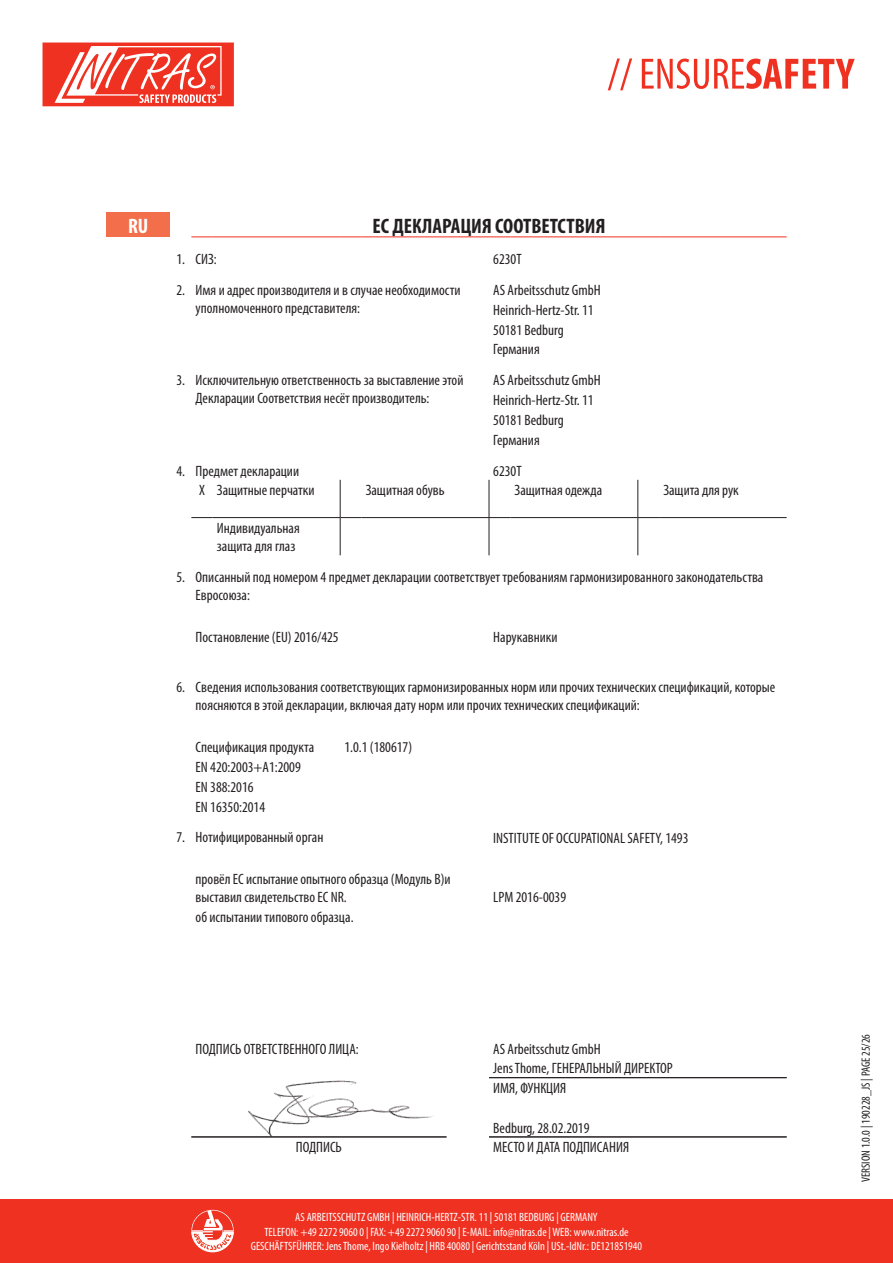
<style>
.page{position:relative;width:893px;height:1263px;background:#fff}
.page>*{position:absolute;margin:0;border:0;box-sizing:border-box;transform-origin:0 0}
.t1{font:700 condensed 21px "Myriad Pro";color:#231f20}
.t2{font:700 condensed 21px "Myriad Pro";color:#fff}
.t3{font:condensed 15px/18px "Myriad Pro";color:#231f20}
.t4{font:condensed 12px/14.4px "Myriad Pro";color:#fff;text-align:center}
.t5{font:condensed 12px "Myriad Pro";color:#231f20}
</style>
<div class="page">
<div style="left:0;top:1199px;width:893px;height:64px;background:#ef3122"></div>
<svg style="left:608px;top:58px;width:247px;height:32px"></svg>
<svg style="left:191px;top:1210px;width:43px;height:42px"></svg>
<svg style="left:43px;top:43px;width:191px;height:63px"></svg>
<img style="left:248px;top:1080px;width:186px;height:56px">
<div style="left:106px;top:213px;width:64px;height:24px;background:#f36e4a"></div>
<svg style="left:191px;top:236px;width:22px;height:1px"></svg>
<hr style="left:213px;top:236px;width:127px;height:1px;background:#ef3122">
<svg style="left:340px;top:236px;width:21px;height:1px"></svg>
<hr style="left:361px;top:236px;width:128px;height:1px;background:#ef3122">
<svg style="left:489px;top:236px;width:21px;height:1px"></svg>
<hr style="left:510px;top:236px;width:128px;height:1px;background:#ef3122">
<svg style="left:638px;top:236px;width:21px;height:1px"></svg>
<hr style="left:659px;top:236px;width:128px;height:1px;background:#ef3122">
<hr style="left:489px;top:480px;width:1px;height:37px;background:#231f20">
<hr style="left:637px;top:480px;width:1px;height:37px;background:#231f20">
<svg style="left:489px;top:517px;width:21px;height:1px"></svg>
<hr style="left:489px;top:518px;width:1px;height:37px;background:#231f20">
<hr style="left:510px;top:517px;width:128px;height:1px;background:#231f20">
<hr style="left:637px;top:518px;width:1px;height:37px;background:#231f20">
<svg style="left:638px;top:517px;width:21px;height:1px"></svg>
<hr style="left:659px;top:517px;width:128px;height:1px;background:#231f20">
<svg style="left:340px;top:517px;width:21px;height:1px"></svg>
<hr style="left:361px;top:517px;width:128px;height:1px;background:#231f20">
<hr style="left:340px;top:480px;width:1px;height:37px;background:#231f20">
<svg style="left:191px;top:517px;width:22px;height:1px"></svg>
<hr style="left:213px;top:517px;width:127px;height:1px;background:#231f20">
<hr style="left:340px;top:518px;width:1px;height:37px;background:#231f20">
<hr style="left:191px;top:1136px;width:255px;height:1px;background:#231f20">
<hr style="left:489px;top:1077px;width:298px;height:1px;background:#231f20">
<hr style="left:489px;top:1136px;width:298px;height:1px;background:#231f20">
<p class="t2" style="left:128px;top:212px;width:22px">RU</p>
<p class="t1" style="left:373px;top:212px;width:234px">ЕС ДЕКЛАРАЦИЯ СООТВЕТСТВИЯ</p>
<p class="t3" style="left:176px;top:250px;width:10px">1.</p>
<p class="t3" style="left:196px;top:250px;width:23px">СИЗ:</p>
<p class="t3" style="left:176px;top:281px;width:10px">2.</p>
<p class="t3" style="left:196px;top:281px;width:266px">Имя и адрес производителя и в случае необходимости уполномоченного представителя:</p>
<p class="t3" style="left:493px;top:340px;width:48px">Германия</p>
<p class="t3" style="left:176px;top:371px;width:10px">3.</p>
<p class="t3" style="left:196px;top:371px;width:269px">Исключительную ответственность за выставлениe этой<br>Декларации Соответствия несёт производитель:</p>
<p class="t3" style="left:493px;top:430px;width:48px">Германия</p>
<p class="t3" style="left:176px;top:461px;width:10px">4.</p>
<p class="t3" style="left:196px;top:461px;width:105px">Предмет декларации</p>
<p class="t3" style="left:217px;top:481px;width:99px">Защитные перчатки</p>
<p class="t3" style="left:366px;top:481px;width:80px">Защитная обувь</p>
<p class="t3" style="left:514px;top:481px;width:89px">Защитная одежда</p>
<p class="t3" style="left:663px;top:481px;width:77px">Защита для рук</p>
<p class="t3" style="left:217px;top:519px;width:84px">Индивидуальная защита для глаз</p>
<p class="t3" style="left:176px;top:568px;width:10px">5.</p>
<p class="t3" style="left:196px;top:568px;width:569px">Описанный под номером 4 предмет декларации соответствует требованиям гармонизированного законодательства<br>Евросоюза:</p>
<p class="t3" style="left:196px;top:627px;width:145px">Постановление (EU) 2016/425</p>
<p class="t3" style="left:493px;top:627px;width:66px">Нарукавники</p>
<p class="t3" style="left:176px;top:678px;width:10px">6.</p>
<p class="t3" style="left:196px;top:678px;width:581px">Сведения использования соответствующих гармонизированных норм или прочих технических спецификаций, которые поясняются в этой декларации, включая дату норм или прочих технических спецификаций:</p>
<p class="t3" style="left:196px;top:738px;width:120px">Спецификация продукта</p>
<h1 class="t2" style="left:129px;top:212px;width:20px">DE</h1>
<p class="t3" style="left:493px;top:243px;width:109px;line-height:31px">6230T<br>AS Arbeitsschutz GmbH</p>
<p class="t3" style="left:493px;top:300px;width:102px;line-height:19.8px">Heinrich-Hertz-Str. 11<br>50181 Bedburg</p>
<p class="t3" style="left:493px;top:370px;width:109px;line-height:19.8px">AS Arbeitsschutz GmbH<br>Heinrich-Hertz-Str. 11<br>50181 Bedburg</p>
<p class="t3" style="left:493px;top:461px;width:30px">6230T</p>
<p class="t3" style="left:199px;top:481px;width:7px">X</p>
<p class="t3" style="left:344px;top:738px;width:69px">1.0.1 (180617)</p>
<p class="t3" style="left:196px;top:757px;width:107px;line-height:19.8px">EN 420:2003+A1:2009<br>EN 388:2016<br>EN 16350:2014</p>
<p class="t3" style="left:176px;top:828px;width:10px">7.</p>
<p class="t3" style="left:196px;top:828px;width:129px">Нотифицированный орган</p>
<p class="t3" style="left:196px;top:869px;width:256px">провёл EС испытание опытного образца (Модуль В)и выставил свидетельство ЕС NR.</p>
<p class="t3" style="left:196px;top:907px;width:159px">об испытании типового образца.</p>
<p class="t3" style="left:493px;top:828px;width:197px">INSTITUTE OF OCCUPATIONAL SAFETY, 1493</p>
<p class="t3" style="left:493px;top:888px;width:74px">LPM 2016-0039</p>
<p class="t3" style="left:196px;top:1039px;width:165px">ПОДПИСЬ ОТВЕТСТВЕННОГО ЛИЦА:</p>
<p class="t3" style="left:493px;top:1039px;width:109px">AS Arbeitsschutz GmbH</p>
<p class="t3" style="left:493px;top:1059px;width:181px">Jens Thome, ГЕНЕРАЛЬНЫЙ ДИРЕКТОР</p>
<p class="t3" style="left:493px;top:1079px;width:75px">ИМЯ, ФУНКЦИЯ</p>
<p class="t3" style="left:493px;top:1118px;width:98px">Bedburg, 28.02.2019</p>
<p class="t3" style="left:296px;top:1138px;width:47px">ПОДПИСЬ</p>
<p class="t3" style="left:493px;top:1138px;width:137px">МЕСТО И ДАТА ПОДПИСАНИЯ</p>
<p class="t4" style="left:251px;top:1210px;width:393px">AS ARBEITSSCHUTZ GMBH | HEINRICH-HERTZ-STR. 11 | 50181 BEDBURG | GERMANY<br>TELEFON: +49 2272 9060 0 | FAX: +49 2272 9060 90 | E-MAIL: info@nitras.de | WEB: www.nitras.de<br>GESCHÄFTSFÜHRER: Jens Thome, Ingo Kielholtz | HRB 40080 | Gerichtsstand Köln | USt.-IdNr.: DE121851940</p>
<p class="t5" style="left:859px;top:1182px;width:150px;rotate:-90deg">VERSION 1.0.0 | 190228_JS | PAGE 25/26</p>
</div>
